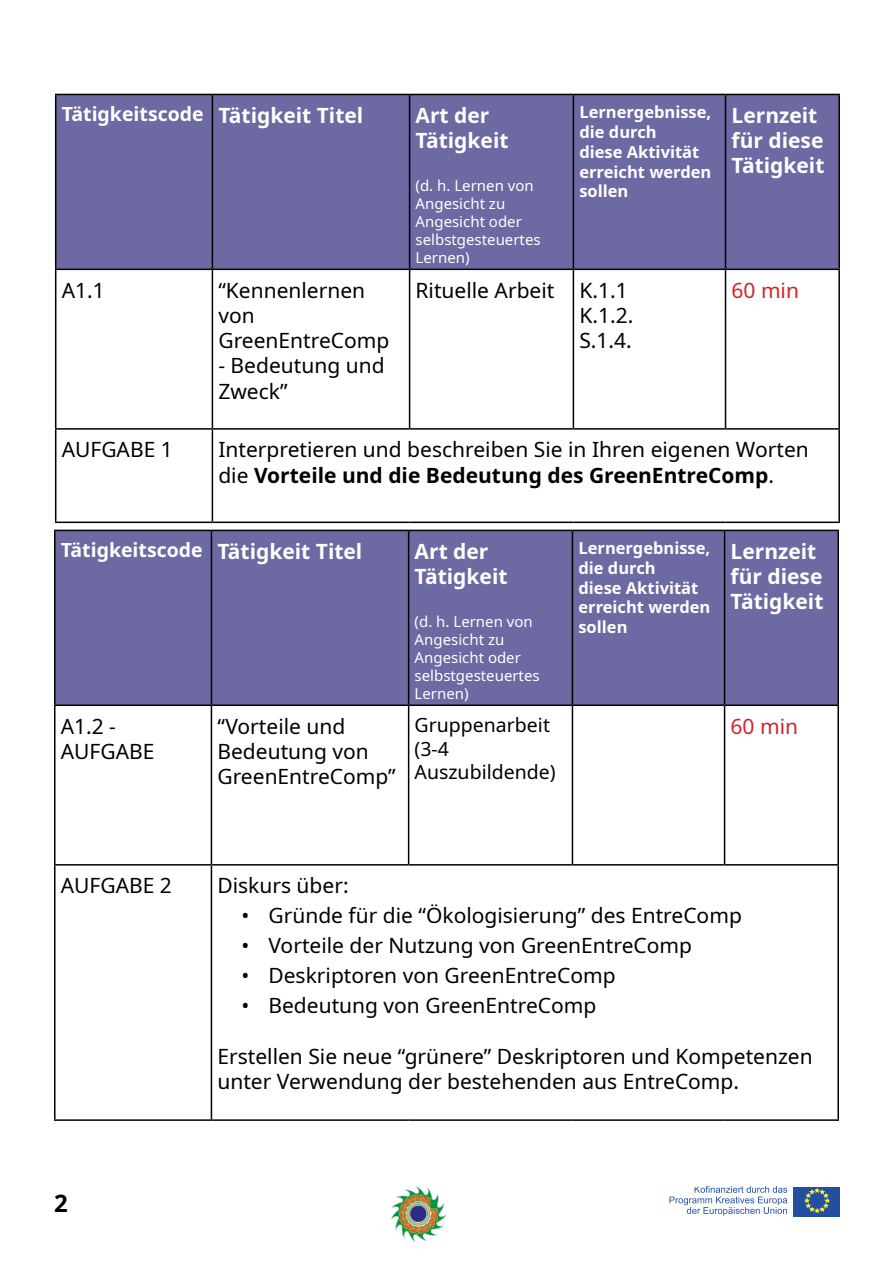
<style>
.page{position:relative;width:893px;height:1263px;background:#fff}
.page>*{position:absolute;margin:0;border:0;box-sizing:border-box;transform-origin:0 0}
.t1{font:700 24px "Noto Sans";color:#000}
.t2{font:21px/25.2px "Noto Sans";color:#000}
.t3{font:700 21px/25.2px "Noto Sans";color:#fff}
.t4{font:21px "Noto Sans";color:#d2232a}
.t5{font:700 19.5px "Noto Sans";color:#fff}
.t6{font:19.5px/23.4px "Noto Sans";color:#000}
.t7{font:700 16.5px/19.8px "Noto Sans";color:#fff}
.t8{font:15px/18px "Noto Sans";color:#fff}
.s1{font-size:21px}
.s2{font-weight:700}
</style>
<div class="page">
<div style="left:794px;top:1187px;width:46px;height:29px;background:#224f9f"></div>
<svg style="left:805px;top:1188px;width:24px;height:24px"></svg>
<svg style="left:669px;top:1187px;width:118px;height:29px"></svg>
<img style="left:391px;top:1186px;width:55px;height:55px">
<div style="left:56px;top:95px;width:782px;height:174px;background:#6c69a3"></div>
<hr style="left:55px;top:94px;width:157px;height:1px;background:#000">
<hr style="left:55px;top:95px;width:1px;height:174px;background:#000">
<hr style="left:212px;top:94px;width:198px;height:1px;background:#000">
<hr style="left:212px;top:95px;width:1px;height:174px;background:#000">
<hr style="left:410px;top:94px;width:163px;height:1px;background:#000">
<hr style="left:409px;top:95px;width:1px;height:174px;background:#000">
<hr style="left:573px;top:94px;width:152px;height:1px;background:#000">
<hr style="left:573px;top:95px;width:1px;height:174px;background:#000">
<hr style="left:725px;top:94px;width:115px;height:1px;background:#000">
<hr style="left:725px;top:95px;width:1px;height:174px;background:#000">
<hr style="left:838px;top:95px;width:2px;height:174px;background:#000">
<hr style="left:55px;top:269px;width:157px;height:1px;background:#000">
<hr style="left:55px;top:270px;width:1px;height:158px;background:#000">
<hr style="left:212px;top:269px;width:198px;height:1px;background:#000">
<hr style="left:212px;top:270px;width:1px;height:158px;background:#000">
<hr style="left:410px;top:269px;width:163px;height:1px;background:#000">
<hr style="left:409px;top:270px;width:1px;height:158px;background:#000">
<hr style="left:573px;top:269px;width:152px;height:1px;background:#000">
<hr style="left:573px;top:270px;width:1px;height:158px;background:#000">
<hr style="left:725px;top:269px;width:115px;height:1px;background:#000">
<hr style="left:725px;top:270px;width:1px;height:158px;background:#000">
<hr style="left:838px;top:270px;width:2px;height:158px;background:#000">
<hr style="left:55px;top:428px;width:157px;height:2px;background:#000">
<hr style="left:55px;top:430px;width:1px;height:91px;background:#000">
<hr style="left:212px;top:428px;width:198px;height:2px;background:#000">
<hr style="left:212px;top:430px;width:1px;height:91px;background:#000">
<hr style="left:410px;top:428px;width:163px;height:2px;background:#000">
<hr style="left:573px;top:428px;width:152px;height:2px;background:#000">
<hr style="left:725px;top:428px;width:115px;height:2px;background:#000">
<hr style="left:838px;top:430px;width:2px;height:91px;background:#000">
<hr style="left:55px;top:521px;width:157px;height:2px;background:#000">
<hr style="left:212px;top:521px;width:198px;height:2px;background:#000">
<hr style="left:410px;top:521px;width:163px;height:2px;background:#000">
<hr style="left:573px;top:521px;width:152px;height:2px;background:#000">
<hr style="left:725px;top:521px;width:115px;height:2px;background:#000">
<div style="left:56px;top:531px;width:781px;height:173px;background:#6c69a3"></div>
<hr style="left:54px;top:530px;width:157px;height:1px;background:#000">
<hr style="left:54px;top:531px;width:2px;height:173px;background:#000">
<hr style="left:211px;top:530px;width:198px;height:1px;background:#000">
<hr style="left:211px;top:531px;width:1px;height:173px;background:#000">
<hr style="left:409px;top:530px;width:163px;height:1px;background:#000">
<hr style="left:408px;top:531px;width:1px;height:173px;background:#000">
<hr style="left:572px;top:530px;width:153px;height:1px;background:#000">
<hr style="left:572px;top:531px;width:1px;height:173px;background:#000">
<hr style="left:725px;top:530px;width:114px;height:1px;background:#000">
<hr style="left:724px;top:531px;width:1px;height:173px;background:#000">
<hr style="left:837px;top:531px;width:2px;height:173px;background:#000">
<hr style="left:54px;top:704px;width:157px;height:2px;background:#000">
<hr style="left:54px;top:706px;width:2px;height:158px;background:#000">
<hr style="left:211px;top:704px;width:198px;height:2px;background:#000">
<hr style="left:211px;top:706px;width:1px;height:158px;background:#000">
<hr style="left:409px;top:704px;width:163px;height:2px;background:#000">
<hr style="left:408px;top:706px;width:1px;height:158px;background:#000">
<hr style="left:572px;top:704px;width:153px;height:2px;background:#000">
<hr style="left:572px;top:706px;width:1px;height:158px;background:#000">
<hr style="left:725px;top:704px;width:114px;height:2px;background:#000">
<hr style="left:724px;top:706px;width:1px;height:158px;background:#000">
<hr style="left:837px;top:706px;width:2px;height:158px;background:#000">
<hr style="left:54px;top:864px;width:157px;height:1px;background:#000">
<hr style="left:54px;top:865px;width:2px;height:254px;background:#000">
<hr style="left:211px;top:864px;width:198px;height:1px;background:#000">
<hr style="left:211px;top:865px;width:1px;height:254px;background:#000">
<hr style="left:409px;top:864px;width:163px;height:1px;background:#000">
<hr style="left:572px;top:864px;width:153px;height:1px;background:#000">
<hr style="left:725px;top:864px;width:114px;height:1px;background:#000">
<hr style="left:837px;top:865px;width:2px;height:254px;background:#000">
<hr style="left:54px;top:1119px;width:157px;height:2px;background:#000">
<hr style="left:211px;top:1119px;width:198px;height:2px;background:#000">
<hr style="left:409px;top:1119px;width:163px;height:2px;background:#000">
<hr style="left:572px;top:1119px;width:153px;height:2px;background:#000">
<hr style="left:725px;top:1119px;width:114px;height:2px;background:#000">
<p class="t5" style="left:62px;top:100px;width:303px">Tätigkeitscode <span class="s1">Tätigkeit Titel</span></p>
<p class="t3" style="left:416px;top:103px;width:94px">Art der<br>Tätigkeit</p>
<p class="t8" style="left:416px;top:177px;width:127px">(d. h. Lernen von<br>Angesicht zu<br>Angesicht oder selbstgesteuertes<br>Lernen)</p>
<p class="t7" style="left:579px;top:103px;width:134px">Lernergebnisse, die durch<br>diese Aktivität erreicht werden sollen</p>
<p class="t3" style="left:731px;top:103px;width:94px">Lernzeit für diese<br>Tätigkeit</p>
<p class="t2" style="left:62px;top:278px;width:45px">A1.1</p>
<p class="t2" style="left:218px;top:278px;width:173px">“Kennenlernen von<br>GreenEntreComp</p>
<p class="t2" style="left:218px;top:354px;width:168px">- Bedeutung und<br>Zweck”</p>
<p class="t2" style="left:579px;top:278px;width:55px;text-indent:-164px">Rituelle Arbeit K.1.1<br>K.1.2.<br>S.1.4.</p>
<p class="t4" style="left:731px;top:275px;width:69px">60 min</p>
<p class="t2" style="left:62px;top:438px;width:113px">AUFGABE 1</p>
<p class="t2" style="left:218px;top:438px;width:592px">Interpretieren und beschreiben Sie in Ihren eigenen Worten die <span class="s2">Vorteile und die Bedeutung des GreenEntreComp</span>.</p>
<p class="t5" style="left:61px;top:536px;width:303px">Tätigkeitscode <span class="s1">Tätigkeit Titel</span></p>
<p class="t3" style="left:415px;top:539px;width:94px">Art der<br>Tätigkeit</p>
<p class="t8" style="left:415px;top:613px;width:127px">(d. h. Lernen von<br>Angesicht zu<br>Angesicht oder selbstgesteuertes<br>Lernen)</p>
<p class="t7" style="left:578px;top:538px;width:134px">Lernergebnisse, die durch<br>diese Aktivität erreicht werden sollen</p>
<p class="t3" style="left:731px;top:539px;width:94px">Lernzeit für diese<br>Tätigkeit</p>
<p class="t2" style="left:61px;top:714px;width:95px">A1.2 -<br>AUFGABE</p>
<p class="t2" style="left:217px;top:714px;width:180px">“Vorteile und<br>Bedeutung von<br>GreenEntreComp”</p>
<p class="t6" style="left:415px;top:714px;width:143px">Gruppenarbeit (3-4<br>Auszubildende)</p>
<p class="t4" style="left:731px;top:711px;width:69px">60 min</p>
<p class="t2" style="left:61px;top:873px;width:113px">AUFGABE 2</p>
<p class="t2" style="left:217px;top:873px;width:133px">Diskurs über:</p>
<p class="t2" style="left:241px;top:903px;width:502px">• Gründe für die “Ökologisierung” des EntreComp</p>
<p class="t2" style="left:241px;top:933px;width:452px">• Vorteile der Nutzung von GreenEntreComp</p>
<p class="t2" style="left:241px;top:963px;width:376px">• Deskriptoren von GreenEntreComp</p>
<p class="t2" style="left:241px;top:993px;width:357px">• Bedeutung von GreenEntreComp</p>
<p class="t2" style="left:217px;top:1044px;width:597px">Erstellen Sie neue “grünere” Deskriptoren und Kompetenzen unter Verwendung der bestehenden aus EntreComp.</p>
<p class="t1" style="left:54px;top:1186px;width:15px">2</p>
</div>
